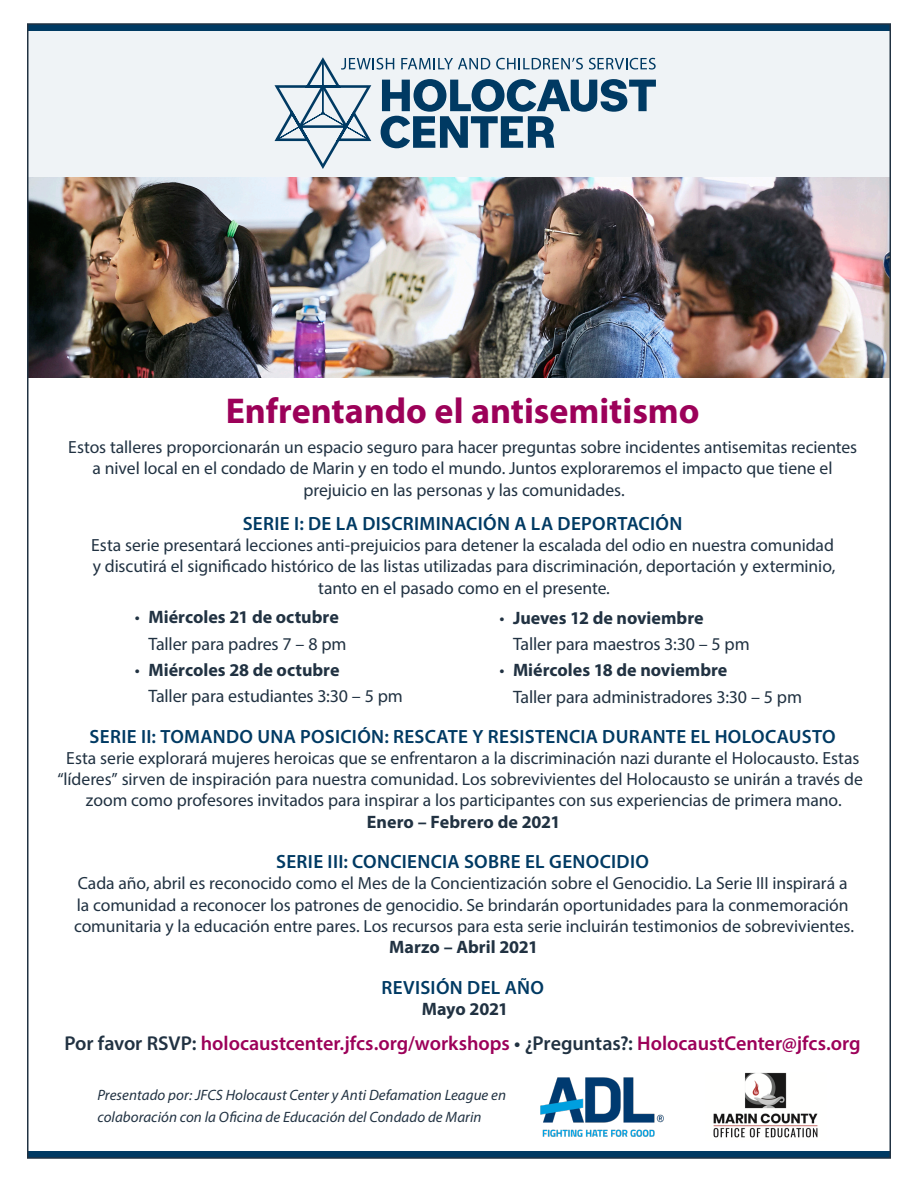
<style>
.page{position:relative;width:918px;height:1188px;background:#fff}
.page>*{position:absolute;margin:0;border:0;box-sizing:border-box;transform-origin:0 0}
.Body_10_12_6{font:700 36px "Myriad Pro";color:#9c0159}
.subhead{font:600 20.1px "Myriad Pro";letter-spacing:-.005em;color:#9c0159}
.subhead-2{font:600 19.2px "Myriad Pro";letter-spacing:.015em;color:#003a63}
.Body_10_12_6-2{font:18px/26.2px "Myriad Pro";letter-spacing:-.01em;color:#213242}
.Body_10_12_6-3{font:700 18px "Myriad Pro";color:#213242}
.Body_10_12_6-4{font:17.7px/21.1px "Myriad Pro";letter-spacing:-.005em;color:#213242;text-align:center}
.Body_12_14_4{font:italic 15px/21.6px "Myriad Pro";letter-spacing:.005em;color:#213242}
.s1{font-weight:400}
.s2{font-weight:700}
.s3{color:#213242}
</style>
<div class="page">
<div style="left:27px;top:30px;width:864px;height:156px;background:#eff3f6"></div>
<img style="left:30px;top:177px;width:858px;height:201px">
<div style="left:27px;top:24px;width:864px;height:6px;background:#003a63"></div>
<div style="left:27px;top:1152px;width:864px;height:6px;background:#003a63"></div>
<svg style="left:274px;top:57px;width:382px;height:112px"></svg>
<img style="left:540px;top:1077px;width:124px;height:60px">
<img style="left:713px;top:1072px;width:105px;height:66px">
<p class="Body_10_12_6" style="left:226px;top:387px;width:475px">Enfrentando el antisemitismo</p>
<p class="Body_10_12_6-4" style="left:68px;top:436px;width:790px">Estos talleres proporcionarán un espacio seguro para hacer preguntas sobre incidentes antisemitas recientes a nivel local en el condado de Marin y en todo el mundo. Juntos exploraremos el impacto que tiene el prejuicio en las personas y las comunidades.</p>
<p class="subhead-2" style="left:243px;top:511px;width:441px">SERIE I: DE LA DISCRIMINACIÓN A LA DEPORTACIÓN</p>
<p class="Body_10_12_6-4" style="left:91px;top:534px;width:746px">Esta serie presentará lecciones anti-prejuicios para detener la escalada del odio en nuestra comunidad y discutirá el significado histórico de las listas utilizadas para discriminación, deportación y exterminio, tanto en el pasado como en el presente.</p>
<p class="Body_10_12_6-3" style="left:135px;top:606px;width:205px"><span class="s1">•</span> Miércoles 21 de octubre</p>
<p class="Body_10_12_6-2" style="left:148px;top:630px;width:200px">Taller para padres 7 – 8 pm</p>
<p class="Body_10_12_6-3" style="left:135px;top:658px;width:206px"><span class="s1">•</span> Miércoles 28 de octubre</p>
<p class="Body_10_12_6-2" style="left:148px;top:683px;width:256px">Taller para estudiantes 3:30 – 5 pm</p>
<p class="Body_10_12_6-2" style="left:513px;top:604px;width:238px;text-indent:-14px">• <span class="s2">Jueves 12 de noviembre<br></span>Taller para maestros 3:30 – 5 pm</p>
<p class="Body_10_12_6-2" style="left:513px;top:657px;width:291px;text-indent:-14px">• <span class="s2">Miércoles 18 de noviembre<br></span>Taller para administradores 3:30 – 5 pm</p>
<p class="subhead-2" style="left:90px;top:724px;width:748px">SERIE II: TOMANDO UNA POSICIÓN: RESCATE Y RESISTENCIA DURANTE EL HOLOCAUSTO</p>
<p class="Body_10_12_6-4" style="left:58px;top:747px;width:807px">Esta serie explorará mujeres heroicas que se enfrentaron a la discriminación nazi durante el Holocausto. Estas “líderes” sirven de inspiración para nuestra comunidad. Los sobrevivientes del Holocausto se unirán a través de zoom como profesores invitados para inspirar a los participantes con sus experiencias de primera mano.</p>
<p class="Body_10_12_6-3" style="left:367px;top:810px;width:195px">Enero – Febrero de 2021</p>
<p class="subhead-2" style="left:276px;top:850px;width:374px">SERIE III: CONCIENCIA SOBRE EL GENOCIDIO</p>
<p class="Body_10_12_6-4" style="left:74px;top:873px;width:782px;text-align:left">Cada año, abril es reconocido como el Mes de la Concientización sobre el Genocidio. La Serie III inspirará a la comunidad a reconocer los patrones de genocidio. Se brindarán oportunidades para la conmemoración comunitaria y la educación entre pares. Los recursos para esta serie incluirán testimonios de sobrevivientes.</p>
<p class="Body_10_12_6-3" style="left:389px;top:935px;width:150px">Marzo – Abril 2021</p>
<p class="subhead-2" style="left:381px;top:975px;width:164px">REVISIÓN DEL AÑO</p>
<p class="Body_10_12_6-3" style="left:422px;top:997px;width:88px">Mayo 2021</p>
<p class="subhead" style="left:64px;top:1031px;width:798px"><span class="s3">Por favor RSVP:</span> holocaustcenter.jfcs.org/workshops <span class="s3">• ¿Preguntas?:</span> HolocaustCenter@jfcs.org</p>
<p class="Body_12_14_4" style="left:98px;top:1084px;width:410px">Presentado por: JFCS Holocaust Center y Anti Defamation League en colaboración con la Oficina de Educación del Condado de Marin</p>
</div>
